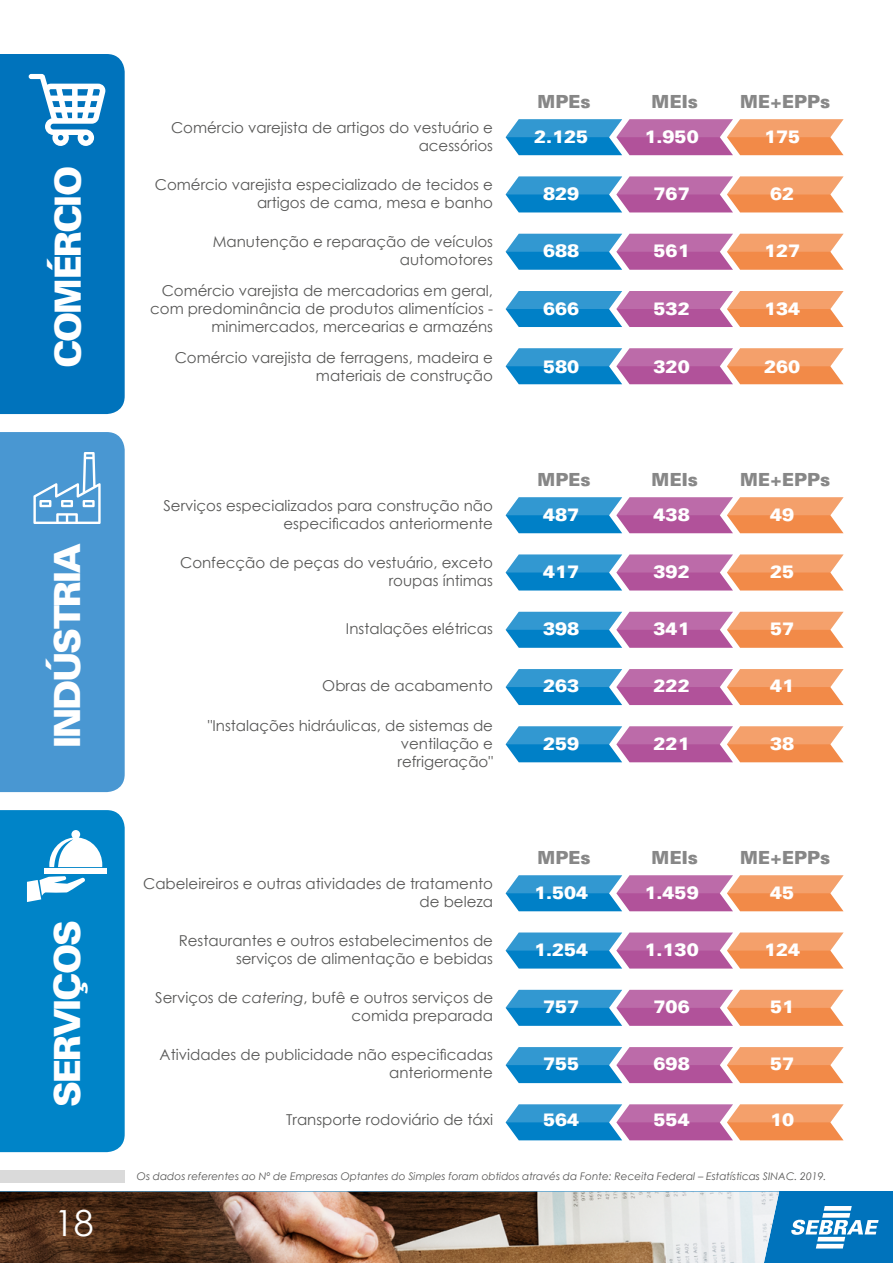
<style>
.page{position:relative;width:893px;height:1263px;background:#fff}
.page>*{position:absolute;margin:0;border:0;box-sizing:border-box;transform-origin:0 0}
.t1{font:900 36px "Univers";letter-spacing:-.05em;color:#fff}
.t2{font:36px "Century Gothic";color:#fff}
.t3{font:900 18px "Univers";color:#fff}
.t4{font:900 18px "Univers";color:#878787}
.t5{font:15px/18px "Century Gothic";color:#575756;text-align:right}
.t6{font:italic 10.5px "Century Gothic";color:#575756}
.s1{font-style:italic}
</style>
<div class="page">
<svg style="left:0;top:54px;width:125px;height:360px;background:#0f7bbf"></svg>
<div style="left:0;top:432px;width:125px;height:360px;background:#4997d2"></div>
<div style="left:0;top:810px;width:125px;height:342px;background:#0084c8"></div>
<div style="left:0;top:1170px;width:125px;height:12px;background:#dadada"></div>
<div style="left:0;top:1192px;width:893px;height:71px;background:#0073bc"></div>
<svg style="left:791px;top:1206px;width:88px;height:42px"></svg>
<img style="left:0;top:1192px;width:779px;height:71px">
<svg style="left:506px;top:119px;width:337px;height:36px;background:#9e8aa0"></svg>
<svg style="left:506px;top:497px;width:337px;height:36px;background:#9f8aa0"></svg>
<svg style="left:506px;top:875px;width:337px;height:36px;background:#9f8aa0"></svg>
<svg style="left:506px;top:176px;width:337px;height:36px;background:#9f8ba1"></svg>
<svg style="left:506px;top:554px;width:337px;height:36px;background:#9f8ba1"></svg>
<svg style="left:506px;top:932px;width:337px;height:36px;background:#a08ba1"></svg>
<svg style="left:506px;top:234px;width:337px;height:36px;background:#9f8aa0"></svg>
<svg style="left:506px;top:612px;width:337px;height:36px;background:#9e8aa0"></svg>
<svg style="left:506px;top:990px;width:337px;height:36px;background:#9e8aa0"></svg>
<svg style="left:506px;top:291px;width:337px;height:36px;background:#9e899f"></svg>
<svg style="left:506px;top:669px;width:337px;height:36px;background:#9e8a9f"></svg>
<svg style="left:506px;top:1047px;width:337px;height:36px;background:#9e8aa0"></svg>
<svg style="left:506px;top:348px;width:337px;height:36px;background:#9f8aa0"></svg>
<svg style="left:506px;top:726px;width:337px;height:36px;background:#9f8aa0"></svg>
<svg style="left:506px;top:1104px;width:337px;height:36px;background:#9f8ba0"></svg>
<h1 class="t1" style="left:44px;top:368px;width:203px;rotate:-90deg">COMÉRCIO</h1>
<h1 class="t1" style="left:44px;top:748px;width:207px;rotate:-90deg">INDÚSTRIA</h1>
<h1 class="t1" style="left:44px;top:1107px;width:189px;rotate:-90deg">SERVIÇOS</h1>
<h1 class="t2" style="left:54px;top:1198px;width:41px">18</h1>
<p class="t4" style="left:537px;top:90px;width:55px">MPEs</p>
<p class="t4" style="left:652px;top:90px;width:48px">MEIs</p>
<p class="t4" style="left:740px;top:90px;width:92px">ME+EPPs</p>
<p class="t5" style="left:171px;top:118px;width:323px">Comércio varejista de artigos do vestuário e acessórios</p>
<p class="t3" style="left:534px;top:125px;width:56px">2.125</p>
<p class="t3" style="left:645px;top:125px;width:56px">1.950</p>
<p class="t3" style="left:764px;top:125px;width:38px">175</p>
<p class="t5" style="left:155px;top:175px;width:340px">Comércio varejista especializado de tecidos e artigos de cama, mesa e banho</p>
<p class="t3" style="left:543px;top:182px;width:38px">829</p>
<p class="t3" style="left:654px;top:182px;width:38px">767</p>
<p class="t3" style="left:770px;top:182px;width:26px">62</p>
<p class="t5" style="left:213px;top:232px;width:282px">Manutenção e reparação de veículos automotores</p>
<p class="t3" style="left:543px;top:238px;width:38px">688</p>
<p class="t3" style="left:654px;top:238px;width:38px">561</p>
<p class="t3" style="left:764px;top:238px;width:38px">127</p>
<p class="t5" style="left:150px;top:281px;width:344px">Comércio varejista de mercadorias em geral, com predominância de produtos alimentícios - minimercados, mercearias e armazéns</p>
<p class="t3" style="left:543px;top:296px;width:38px">666</p>
<p class="t3" style="left:654px;top:296px;width:38px">532</p>
<p class="t3" style="left:764px;top:296px;width:38px">134</p>
<p class="t5" style="left:175px;top:348px;width:320px">Comércio varejista de ferragens, madeira e materiais de construção</p>
<p class="t3" style="left:543px;top:354px;width:38px">580</p>
<p class="t3" style="left:654px;top:354px;width:38px">320</p>
<p class="t3" style="left:764px;top:354px;width:38px">260</p>
<p class="t4" style="left:537px;top:468px;width:55px">MPEs</p>
<p class="t4" style="left:652px;top:468px;width:48px">MEIs</p>
<p class="t4" style="left:740px;top:468px;width:92px">ME+EPPs</p>
<p class="t5" style="left:164px;top:496px;width:331px">Serviços especializados para construção não especificados anteriormente</p>
<p class="t3" style="left:543px;top:503px;width:38px">487</p>
<p class="t3" style="left:654px;top:503px;width:38px">438</p>
<p class="t3" style="left:770px;top:503px;width:26px">49</p>
<p class="t5" style="left:180px;top:553px;width:314px">Confecção de peças do vestuário, exceto roupas íntimas</p>
<p class="t3" style="left:543px;top:560px;width:38px">417</p>
<p class="t3" style="left:654px;top:560px;width:38px">392</p>
<p class="t3" style="left:770px;top:560px;width:26px">25</p>
<p class="t5" style="left:346px;top:619px;width:149px">Instalações elétricas</p>
<p class="t3" style="left:543px;top:616px;width:38px">398</p>
<p class="t3" style="left:654px;top:616px;width:38px">341</p>
<p class="t3" style="left:770px;top:616px;width:26px">57</p>
<p class="t5" style="left:322px;top:676px;width:172px">Obras de acabamento</p>
<p class="t3" style="left:543px;top:673px;width:38px">263</p>
<p class="t3" style="left:654px;top:673px;width:38px">222</p>
<p class="t3" style="left:770px;top:673px;width:26px">41</p>
<p class="t5" style="left:398px;top:716px;width:97px;text-align:justify;text-indent:-190px">"Instalações hidráulicas, de sistemas de ventilação e refrigeração"</p>
<p class="t3" style="left:543px;top:731px;width:38px">259</p>
<p class="t3" style="left:654px;top:731px;width:38px">221</p>
<p class="t3" style="left:770px;top:731px;width:26px">38</p>
<p class="t4" style="left:537px;top:846px;width:55px">MPEs</p>
<p class="t4" style="left:652px;top:846px;width:48px">MEIs</p>
<p class="t4" style="left:740px;top:846px;width:92px">ME+EPPs</p>
<p class="t5" style="left:143px;top:874px;width:351px">Cabeleireiros e outras atividades de tratamento de beleza</p>
<p class="t3" style="left:534px;top:881px;width:56px">1.504</p>
<p class="t3" style="left:645px;top:881px;width:56px">1.459</p>
<p class="t3" style="left:770px;top:881px;width:26px">45</p>
<p class="t5" style="left:179px;top:931px;width:316px">Restaurantes e outros estabelecimentos de serviços de alimentação e bebidas</p>
<p class="t3" style="left:534px;top:938px;width:56px">1.254</p>
<p class="t3" style="left:645px;top:938px;width:56px">1.130</p>
<p class="t3" style="left:764px;top:938px;width:38px">124</p>
<p class="t5" style="left:155px;top:988px;width:339px">Serviços de <span class="s1">catering</span>, bufê e outros serviços de comida preparada</p>
<p class="t3" style="left:543px;top:994px;width:38px">757</p>
<p class="t3" style="left:654px;top:994px;width:38px">706</p>
<p class="t3" style="left:770px;top:994px;width:26px">51</p>
<p class="t5" style="left:160px;top:1045px;width:335px">Atividades de publicidade não especificadas anteriormente</p>
<p class="t3" style="left:543px;top:1051px;width:38px">755</p>
<p class="t3" style="left:654px;top:1051px;width:38px">698</p>
<p class="t3" style="left:770px;top:1051px;width:26px">57</p>
<p class="t5" style="left:286px;top:1111px;width:208px">Transporte rodoviário de táxi</p>
<p class="t3" style="left:543px;top:1108px;width:38px">564</p>
<p class="t3" style="left:654px;top:1108px;width:38px">554</p>
<p class="t3" style="left:770px;top:1108px;width:26px">10</p>
<p class="t6" style="left:137px;top:1169px;width:691px">Os dados referentes ao Nº de Empresas Optantes do Simples foram obtidos através da Fonte: Receita Federal – Estatísticas SINAC. 2019.</p>
</div>
